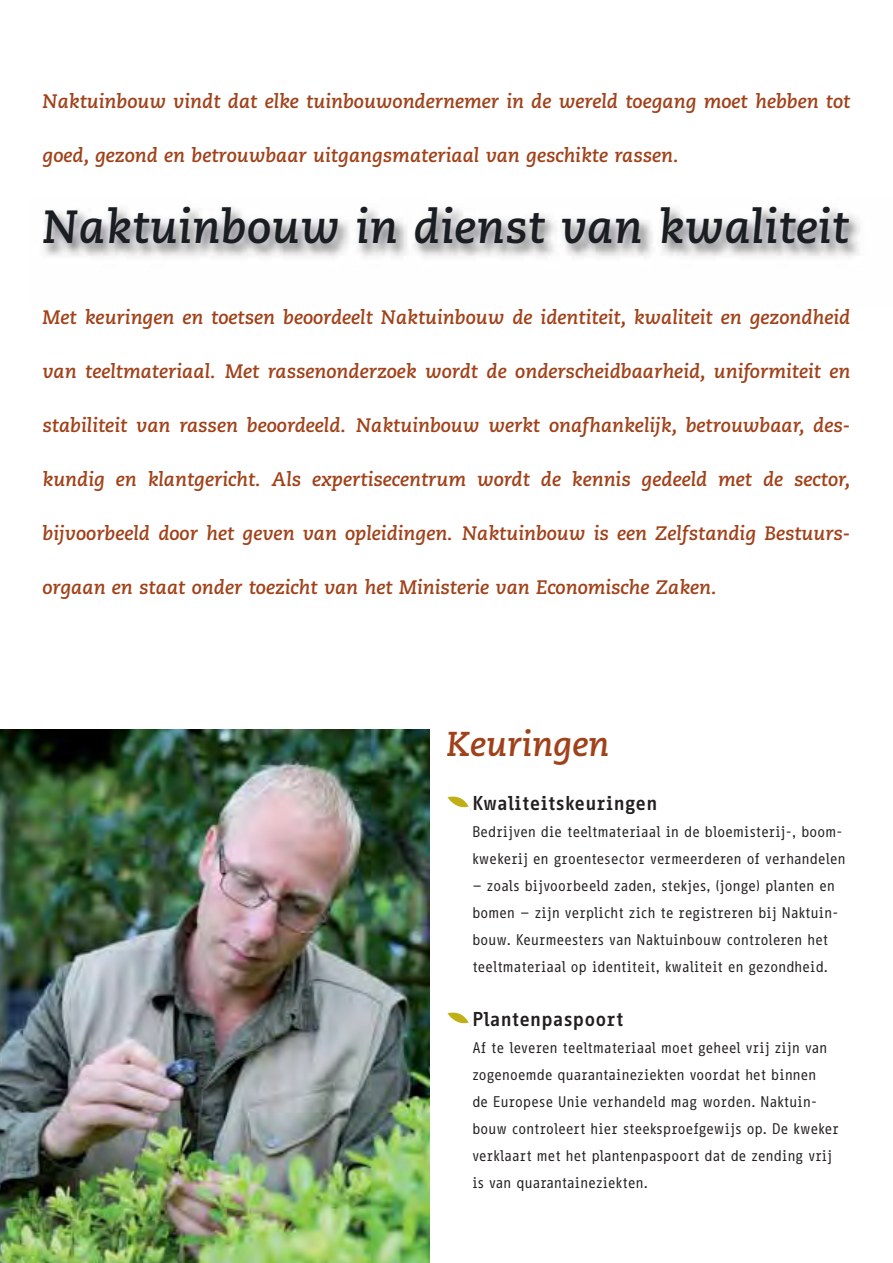
<style>
.page{position:relative;width:893px;height:1263px;background:#fff}
.page>*{position:absolute;margin:0;border:0;box-sizing:border-box;transform-origin:0 0}
.t1{font:italic 700 46.5px "Caecilia";letter-spacing:.005em;color:#1a1d21}
.t2{font:italic 700 34.5px "Caecilia";color:#a04119}
.t3{font:italic 700 19.5px "Caecilia";color:#a04119}
.t4{font:700 19.5px "Info Office";letter-spacing:-.03em;color:#231f20}
.t5{font:15px/27px "Info Office";letter-spacing:-.03em;color:#231f20}
</style>
<div class="page">
<img style="left:43px;top:208px;width:817px;height:50px">
<img style="left:0;top:729px;width:429px;height:534px">
<svg style="left:447px;top:796px;width:22px;height:12px"></svg>
<svg style="left:447px;top:1012px;width:22px;height:12px"></svg>
<p class="t3" style="left:43px;top:93px;width:809px">Naktuinbouw vindt dat elke tuinbouwondernemer in de wereld toegang moet hebben tot</p>
<p class="t3" style="left:43px;top:147px;width:638px">goed, gezond en betrouwbaar uitgangsmateriaal van geschikte rassen.</p>
<h1 class="t1" style="left:43px;top:207px;width:808px">Naktuinbouw in dienst van kwaliteit</h1>
<p class="t3" style="left:43px;top:309px;width:809px">Met keuringen en toetsen beoordeelt Naktuinbouw de identiteit, kwaliteit en gezondheid</p>
<p class="t3" style="left:43px;top:363px;width:809px">van teeltmateriaal. Met rassenonderzoek wordt de onderscheidbaarheid, uniformiteit en</p>
<p class="t3" style="left:43px;top:417px;width:809px">stabiliteit van rassen beoordeeld. Naktuinbouw werkt onafhankelijk, betrouwbaar, des-</p>
<p class="t3" style="left:43px;top:471px;width:809px">kundig en klantgericht. Als expertisecentrum wordt de kennis gedeeld met de sector,</p>
<p class="t3" style="left:43px;top:525px;width:809px">bijvoorbeeld door het geven van opleidingen. Naktuinbouw is een Zelfstandig Bestuurs-</p>
<p class="t3" style="left:43px;top:579px;width:676px">orgaan en staat onder toezicht van het Ministerie van Economische Zaken.</p>
<h2 class="t2" style="left:446px;top:729px;width:164px">Keuringen</h2>
<p class="t4" style="left:472px;top:796px;width:187px">Kwaliteitskeuringen</p>
<p class="t5" style="left:472px;top:820px;width:375px">Bedrijven die teeltmateriaal in de bloemisterij-, boom&shy;kwekerij en groentesector vermeerderen of verhandelen</p>
<p class="t5" style="left:472px;top:874px;width:368px">– zoals bijvoorbeeld zaden, stekjes, (jonge) planten en bomen – zijn verplicht zich te registreren bij Naktuin&shy;bouw. Keurmeesters van Naktuinbouw controleren het teeltmateriaal op identiteit, kwaliteit en gezondheid.</p>
<p class="t4" style="left:472px;top:1012px;width:154px">Plantenpaspoort</p>
<p class="t5" style="left:472px;top:1036px;width:369px">Af te leveren teeltmateriaal moet geheel vrij zijn van zogenoemde quarantaineziekten voordat het binnen<br>de Europese Unie verhandeld mag worden. Naktuin&shy;bouw controleert hier steeksproefgewijs op. De kweker verklaart met het plantenpaspoort dat de zending vrij is van quarantaineziekten.</p>
</div>
